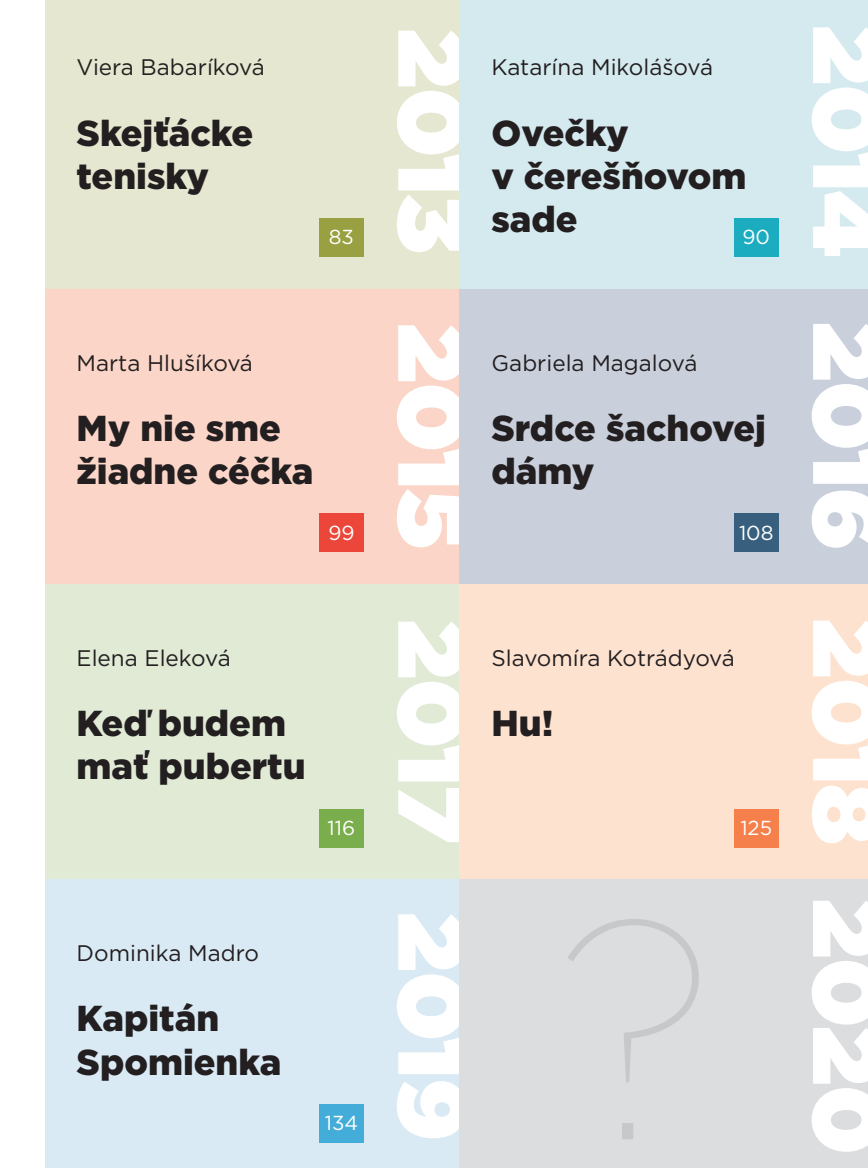
<style>
.page{position:relative;width:868px;height:1168px;background:#fff}
.page>*{position:absolute;margin:0;border:0;box-sizing:border-box;transform-origin:0 0}
.t1{font:100 310.5px "Gotham";color:#c7c8ca}
.t2{font:900 94.5px "Gotham";color:#fff}
.t3{font:900 36px/43.2px "Gotham";color:#231f20}
.t4{font:22.5px "Gotham";color:#231f20}
.t5{font:20.25px "Gotham";color:#fff}
</style>
<div class="page">
<div style="left:45px;top:289px;width:414px;height:295px;background:#fbd6c8"></div>
<div style="left:45px;top:584px;width:414px;height:295px;background:#e0ead5"></div>
<div style="left:45px;top:879px;width:414px;height:288px;background:#d9eaf5"></div>
<div style="left:45px;top:0;width:414px;height:289px;background:#e5e7d0"></div>
<div style="left:319px;top:218px;width:45px;height:39px;background:#98a041"></div>
<div style="left:319px;top:513px;width:45px;height:39px;background:#ec4539"></div>
<div style="left:319px;top:808px;width:45px;height:39px;background:#7aae4d"></div>
<div style="left:319px;top:1103px;width:45px;height:39px;background:#44acd9"></div>
<div style="left:459px;top:289px;width:408px;height:295px;background:#c9d0dc"></div>
<div style="left:459px;top:584px;width:408px;height:295px;background:#fee2d0"></div>
<div style="left:459px;top:879px;width:408px;height:288px;background:#dcdddf"></div>
<div style="left:459px;top:0;width:408px;height:289px;background:#d5eaef"></div>
<div style="left:733px;top:218px;width:45px;height:39px;background:#1bacc0"></div>
<div style="left:733px;top:513px;width:45px;height:39px;background:#38607e"></div>
<div style="left:733px;top:808px;width:45px;height:39px;background:#f5804b"></div>
<p class="t4" style="left:77px;top:57px;width:190px">Viera Babaríková</p>
<p class="t3" style="left:77px;top:112px;width:178px">Skejťácke tenisky</p>
<p class="t5" style="left:329px;top:228px;width:27px">83</p>
<p class="t4" style="left:77px;top:352px;width:178px">Marta Hlušíková</p>
<p class="t3" style="left:77px;top:407px;width:238px">My nie sme žiadne céčka</p>
<p class="t5" style="left:328px;top:523px;width:28px">99</p>
<p class="t4" style="left:77px;top:647px;width:156px">Elena Eleková</p>
<p class="t3" style="left:77px;top:702px;width:230px">Keď budem mať pubertu</p>
<p class="t5" style="left:327px;top:818px;width:29px">116</p>
<p class="t4" style="left:77px;top:942px;width:184px">Dominika Madro</p>
<p class="t3" style="left:77px;top:997px;width:206px">Kapitán<br>Spomienka</p>
<p class="t5" style="left:325px;top:1113px;width:35px">134</p>
<h2 class="t2" style="left:486px;top:29px;width:1113px;rotate:90deg">2013 2015 2017 2019</h2>
<p class="t4" style="left:491px;top:57px;width:223px">Katarína Mikolášová</p>
<p class="t3" style="left:491px;top:112px;width:256px">Ovečky<br>v čerešňovom sade</p>
<p class="t5" style="left:742px;top:228px;width:29px">90</p>
<p class="t4" style="left:491px;top:352px;width:207px">Gabriela Magalová</p>
<p class="t3" style="left:491px;top:407px;width:276px">Srdce šachovej dámy</p>
<p class="t5" style="left:739px;top:523px;width:36px">108</p>
<p class="t4" style="left:491px;top:647px;width:245px">Slavomíra Kotrádyová</p>
<p class="t3" style="left:491px;top:702px;width:63px">Hu!</p>
<h1 class="t1" style="left:560px;top:890px;width:156px">?</h1>
<p class="t5" style="left:740px;top:818px;width:33px">125</p>
<h2 class="t2" style="left:900px;top:26px;width:1129px;rotate:90deg">2014 2016 2018 2020</h2>
</div>
